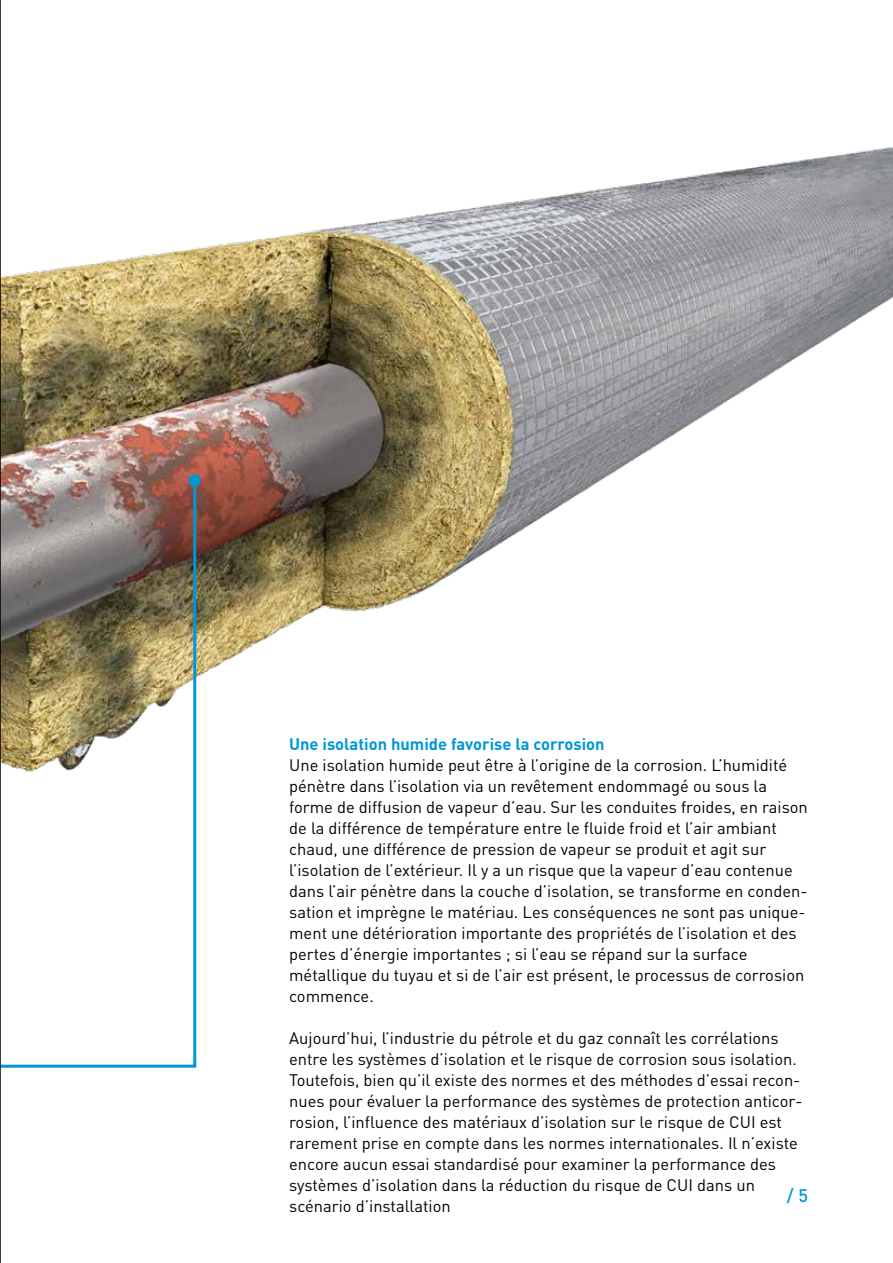
<style>
.page{position:relative;width:893px;height:1263px;background:#fff}
.page>*{position:absolute;margin:0;border:0;box-sizing:border-box;transform-origin:0 0}
.t1{font:500 18px "DIN Pro";color:#0096d7}
.t2{font:16.5px/21px "DIN Pro";color:#000}
.t3{font:700 16.5px "DIN Pro";color:#0096d7}
</style>
<div class="page">
<img style="left:1px;top:147px;width:892px;height:530px">
<img style="left:1px;top:477px;width:197px;height:591px">
<div style="left:189px;top:474px;width:12px;height:12px;background:#0096d7;border-radius:50%"></div>
<hr style="left:0;top:0;width:1px;height:1263px;background:#000">
<p class="t3" style="left:289px;top:730px;width:317px">Une isolation humide favorise la corrosion</p>
<p class="t2" style="left:289px;top:753px;width:520px">Une isolation humide peut être à l’origine de la corrosion. L’humidité pénètre dans l’isolation via un revêtement endommagé ou sous la forme de diffusion de vapeur d’eau. Sur les conduites froides, en raison de la différence de température entre le fluide froid et l’air ambiant chaud, une différence de pression de vapeur se produit et agit sur l’isolation de l’extérieur. Il y a un risque que la vapeur d’eau contenue dans l’air pénètre dans la couche d’isolation, se transforme en conden&shy;sation et imprègne le matériau. Les conséquences ne sont pas unique&shy;ment une détérioration importante des propriétés de l’isolation et des pertes d’énergie importantes ; si l’eau se répand sur la surface métallique du tuyau et si de l’air est présent, le processus de corrosion commence.</p>
<p class="t2" style="left:289px;top:1026px;width:515px">Aujourd’hui, l’industrie du pétrole et du gaz connaît les corrélations entre les systèmes d’isolation et le risque de corrosion sous isolation.<br>Toutefois, bien qu’il existe des normes et des méthodes d’essai recon&shy;nues pour évaluer la performance des systèmes de protection anticor&shy;rosion, l’influence des matériaux d’isolation sur le risque de CUI est rarement prise en compte dans les normes internationales. Il n’existe encore aucun essai standardisé pour examiner la performance des systèmes d’isolation dans la réduction du risque de CUI dans un scénario d’installation</p>
<p class="t1" style="left:787px;top:1181px;width:23px">/ 5</p>
</div>
